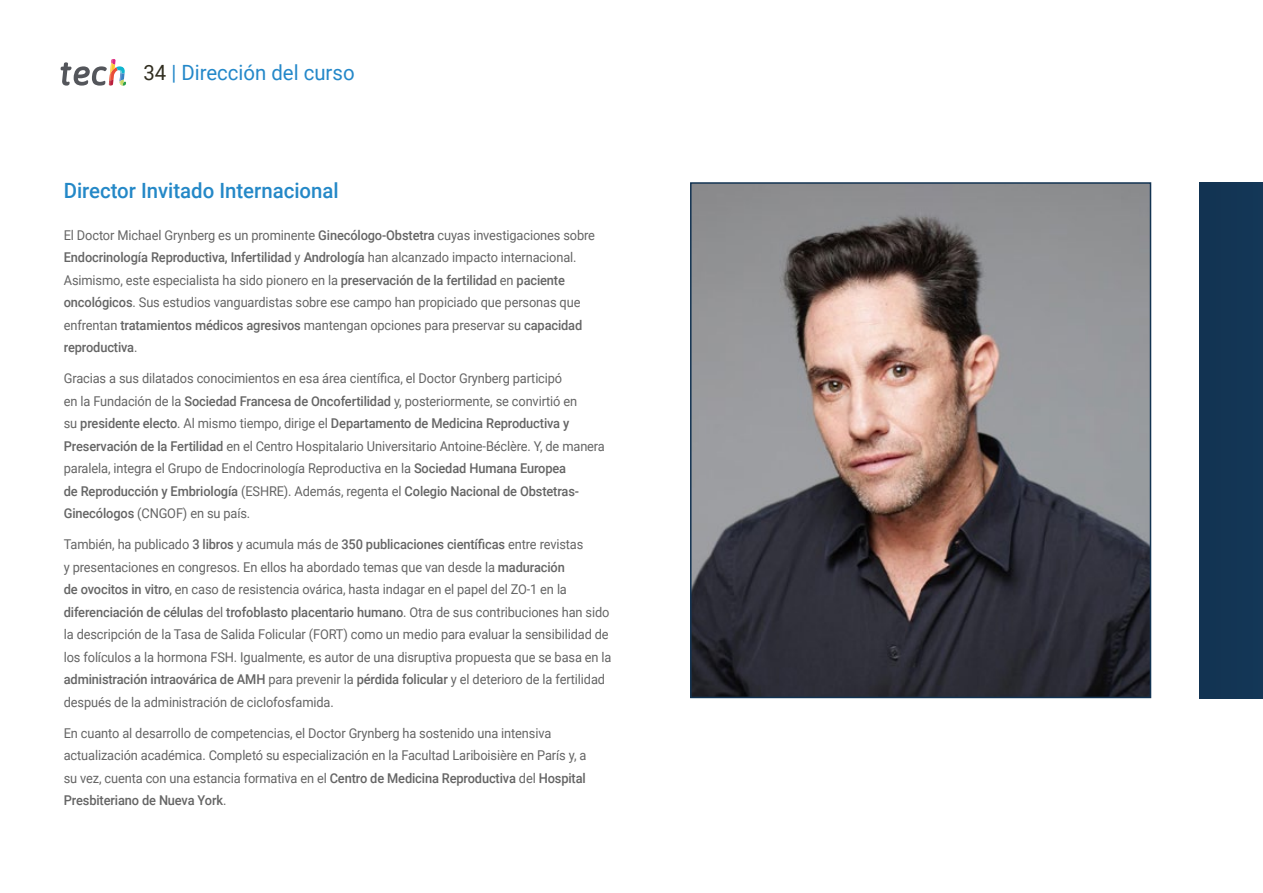
<style>
.page{position:relative;width:1263px;height:893px;background:#fff}
.page>*{position:absolute;margin:0;border:0;box-sizing:border-box;transform-origin:0 0}
.t1{font:500 21px "Roboto";color:#2488c7}
.t2{font:21px "Roboto";color:#2488c9}
.t3{font:13.5px/22.5px "Roboto";letter-spacing:-.01em;color:#656565;scale:.95 1}
.s1{color:#312e20}
.s2{font-weight:500}
</style>
<div class="page">
<img style="left:693px;top:185px;width:455px;height:510px">
<div style="left:690px;top:182px;width:461px;height:516px;border:2px solid #123352"></div>
<div style="left:1199px;top:182px;width:64px;height:516px;background:#133554"></div>
<svg style="left:61px;top:59px;width:65px;height:27px"></svg>
<h1 class="t2" style="left:144px;top:57px;width:213px"><span class="s1">34</span> | Dirección del curso</h1>
<h1 class="t1" style="left:64px;top:176px;width:276px">Director Invitado Internacional</h1>
<p class="t3" style="left:64px;top:223px;width:561px">El Doctor Michael Grynberg es un prominente <span class="s2">Ginecólogo-Obstetra</span> cuyas investigaciones sobre <span class="s2">Endocrinología Reproductiva, Infertilidad</span> y <span class="s2">Andrología</span> han alcanzado impacto internacional.<br>Asimismo, este especialista ha sido pionero en la <span class="s2">preservación de la fertilidad</span> en <span class="s2">paciente oncológicos</span>. Sus estudios vanguardistas sobre ese campo han propiciado que personas que enfrentan <span class="s2">tratamientos médicos agresivos</span> mantengan opciones para preservar su <span class="s2">capacidad reproductiva</span>.</p>
<p class="t3" style="left:64px;top:367px;width:571px">Gracias a sus dilatados conocimientos en esa área científica, el Doctor Grynberg participó<br>en la Fundación de la <span class="s2">Sociedad Francesa de Oncofertilidad</span> y, posteriormente, se convirtió en<br>su <span class="s2">presidente electo</span>. Al mismo tiempo, dirige el <span class="s2">Departamento de Medicina Reproductiva y Preservación de la Fertilidad</span> en el Centro Hospitalario Universitario Antoine-Béclère. Y, de manera paralela, integra el Grupo de Endocrinología Reproductiva en la <span class="s2">Sociedad Humana Europea<br>de Reproducción y Embriología</span> (ESHRE). Además, regenta el <span class="s2">Colegio Nacional de Obstetras-Ginecólogos</span> (CNGOF) en su país.</p>
<p class="t3" style="left:64px;top:533px;width:578px">También, ha publicado <span class="s2">3 libros</span> y acumula más de <span class="s2">350 publicaciones científicas</span> entre revistas<br>y presentaciones en congresos. En ellos ha abordado temas que van desde la <span class="s2">maduración<br>de ovocitos in vitro</span>, en caso de resistencia ovárica, hasta indagar en el papel del ZO-1 en la <span class="s2">diferenciación de células</span> del <span class="s2">trofoblasto placentario humano</span>. Otra de sus contribuciones han sido la descripción de la Tasa de Salida Folicular (FORT) como un medio para evaluar la sensibilidad de los folículos a la hormona FSH. Igualmente, es autor de una disruptiva propuesta que se basa en la <span class="s2">administración intraovárica de AMH</span> para prevenir la <span class="s2">pérdida folicular</span> y el deterioro de la fertilidad después de la administración de ciclofosfamida.</p>
<p class="t3" style="left:64px;top:721px;width:552px">En cuanto al desarrollo de competencias, el Doctor Grynberg ha sostenido una intensiva actualización académica. Completó su especialización en la Facultad Lariboisière en París y, a su vez, cuenta con una estancia formativa en el <span class="s2">Centro de Medicina Reproductiva</span> del <span class="s2">Hospital Presbiteriano de Nueva York</span>.</p>
</div>
